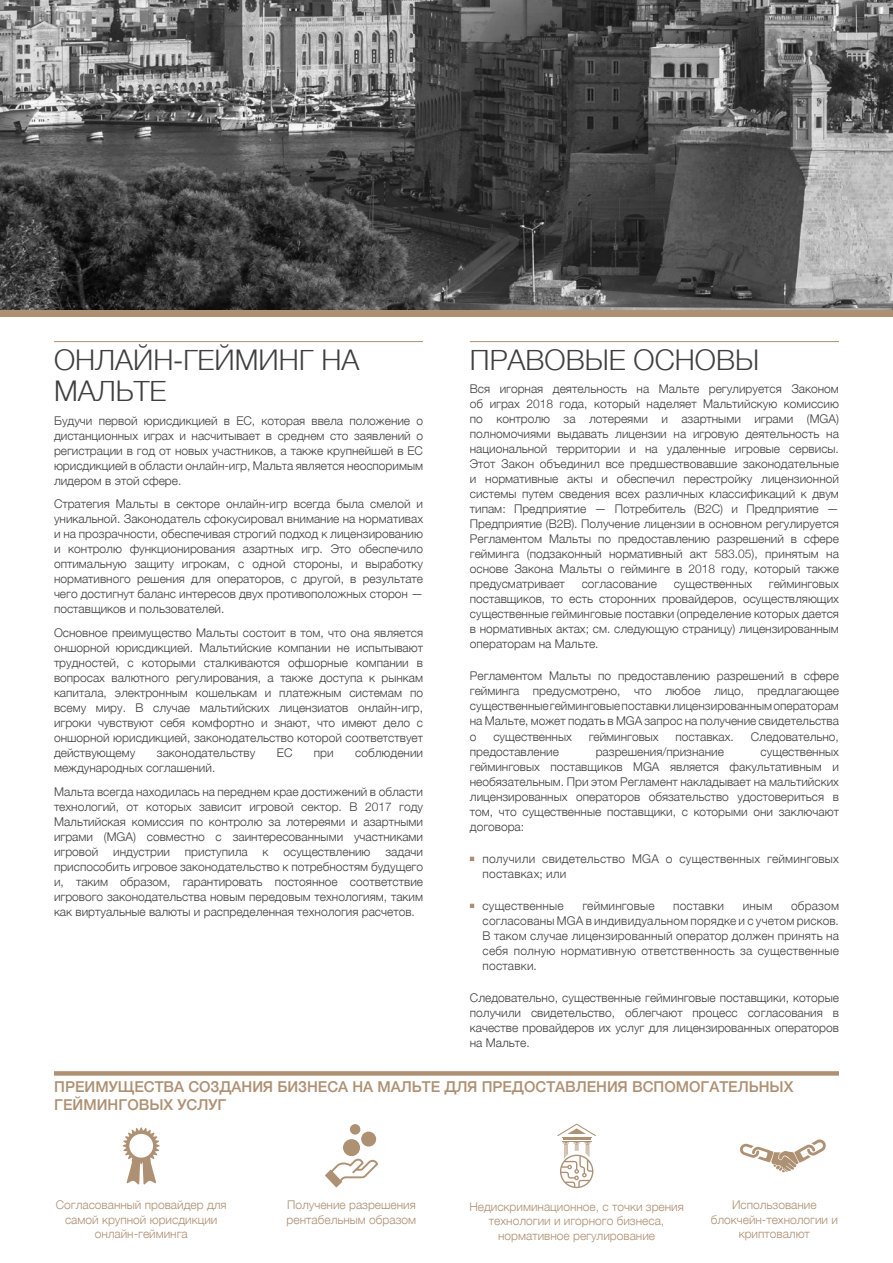
<style>
.page{position:relative;width:893px;height:1263px;background:#fff}
.page>*{position:absolute;margin:0;border:0;box-sizing:border-box;transform-origin:0 0}
.t1{font:300 28.5px/31.5px "Helvetica";color:#3f3f3f}
.t2{font:500 15px/18px "Helvetica Neue";color:#ae9073}
.t3{font:300 12px/15px "Helvetica Neue";color:#3f3f3f;text-align:justify}
.t4{font:300 12px/14.4px "Helvetica Neue";color:#ae9073;text-align:center}
</style>
<div class="page">
<div style="left:0;top:303px;width:893px;height:14px;background:#ae9073"></div>
<svg style="left:469px;top:856px;width:6px;height:5px"></svg>
<svg style="left:469px;top:903px;width:6px;height:5px"></svg>
<hr style="left:54px;top:341px;width:369px;height:1px;background:#ae9073">
<hr style="left:470px;top:341px;width:369px;height:1px;background:#ae9073">
<div style="left:54px;top:1071px;width:785px;height:5px;background:#ae9073"></div>
<img style="left:0;top:0;width:893px;height:310px">
<svg style="left:122px;top:1127px;width:38px;height:58px"></svg>
<svg style="left:740px;top:1139px;width:86px;height:34px"></svg>
<svg style="left:557px;top:1123px;width:39px;height:65px"></svg>
<div style="left:343px;top:1139px;width:17px;height:17px;background:#ae9073;border-radius:50%"></div>
<svg style="left:325px;top:1158px;width:53px;height:29px"></svg>
<div style="left:361px;top:1131px;width:15px;height:15px;background:#ae9073;border-radius:50%"></div>
<div style="left:350px;top:1124px;width:10px;height:10px;background:#ae9073;border-radius:50%"></div>
<p class="t1" style="left:54px;top:342px;width:307px">ОНЛАЙН-ГЕЙМИНГ НА<br>МАЛЬТЕ</p>
<p class="t3" style="left:54px;top:412px;width:371px">Будучи первой юрисдикцией в ЕС, которая ввела положение о дистанционных играх и насчитывает в среднем сто заявлений о регистрации в год от новых участников, а также крупнейшей в ЕС юрисдикцией в области онлайн-игр, Мальта является неоспоримым лидером в этой сфере.</p>
<p class="t3" style="left:54px;top:496px;width:371px">Стратегия Мальты в секторе онлайн-игр всегда была смелой и уникальной. Законодатель сфокусировал внимание на нормативах и на прозрачности, обеспечивая строгий подход к лицензированию и контролю функционирования азартных игр. Это обеспечило оптимальную защиту игрокам, с одной стороны, и выработку нормативного решения для операторов, с другой, в результате чего достигнут баланс интересов двух противоположных сторон — поставщиков и пользователей.</p>
<p class="t3" style="left:54px;top:624px;width:371px">Основное преимущество Мальты состоит в том, что она является оншорной юрисдикцией. Мальтийские компании не испытывают трудностей, с которыми сталкиваются офшорные компании в вопросах валютного регулирования, а также доступа к рынкам капитала, электронным кошелькам и платежным системам по всему миру. В случае мальтийских лицензиатов онлайн-игр, игроки чувствуют себя комфортно и знают, что имеют дело с оншорной юрисдикцией, законодательство которой соответствует действующему</p>
<p class="t1" style="left:470px;top:342px;width:291px">ПРАВОВЫЕ ОСНОВЫ</p>
<p class="t3" style="left:470px;top:381px;width:371px">Вся игорная деятельность на Мальте регулируется Законом об играх 2018 года, который наделяет Мальтийскую комиссию по контролю за лотереями и азартными играми (MGA) полномочиями выдавать лицензии на игровую деятельность на национальной территории и на удаленные игровые сервисы.<br>Этот Закон объединил все предшествовавшие законодательные и нормативные акты и обеспечил перестройку лицензионной системы путем сведения всех различных классификаций к двум типам: Предприятие — Потребитель (B2C) и Предприятие — Предприятие (B2B). Получение лицензии в основном регулируется Регламентом Мальты по предоставлению разрешений в сфере гейминга (подзаконный нормативный акт 583.05), принятым на основе Закона Мальты о гейминге в 2018 году, который также предусматривает</p>
<p class="t3" style="left:470px;top:576px;width:371px;text-indent:299px">гейминговых поставщиков, то есть сторонних провайдеров, осуществляющих существенные гейминговые поставки (определение которых дается в нормативных актах; см. следующую страницу) лицензированным операторам на Мальте.</p>
<p class="t3" style="left:470px;top:668px;width:371px">Регламентом Мальты по предоставлению разрешений в сфере гейминга предусмотрено, что любое лицо, предлагающее существенные гейминговые поставки лицензированным операторам на Мальте, может подать в MGA запрос на получение свидетельства о</p>
<p class="t3" style="left:582px;top:576px;width:77px">согласование</p>
<p class="t3" style="left:674px;top:576px;width:80px">существенных</p>
<p class="t3" style="left:493px;top:728px;width:80px">существенных</p>
<p class="t3" style="left:589px;top:728px;width:72px">гейминговых</p>
<p class="t3" style="left:676px;top:728px;width:60px">поставках.</p>
<p class="t3" style="left:751px;top:728px;width:90px">Следовательно,</p>
<p class="t3" style="left:470px;top:743px;width:91px">предоставление</p>
<p class="t3" style="left:596px;top:743px;width:130px">разрешения/признание</p>
<p class="t3" style="left:157px;top:744px;width:100px">законодательству</p>
<p class="t3" style="left:277px;top:744px;width:17px">ЕС</p>
<p class="t3" style="left:314px;top:744px;width:21px">при</p>
<p class="t3" style="left:355px;top:744px;width:69px">соблюдении</p>
<p class="t3" style="left:54px;top:759px;width:163px">международных соглашений.</p>
<p class="t3" style="left:54px;top:783px;width:371px">Мальта всегда находилась на переднем крае достижений в области технологий, от которых зависит игровой сектор. В 2017 году Мальтийская комиссия по контролю за лотереями и азартными играми (MGA) совместно с заинтересованными участниками игровой индустрии приступила к осуществлению задачи приспособить игровое законодательство к потребностям будущего и, таким образом, гарантировать постоянное соответствие игрового законодательства новым передовым технологиям, таким как виртуальные валюты и распределенная технология расчетов.</p>
<p class="t3" style="left:470px;top:743px;width:371px;text-indent:291px">существенных гейминговых поставщиков MGA является факультативным и необязательным. При этом Регламент накладывает на мальтийских лицензированных операторов обязательство удостовериться в том, что существенные поставщики, с которыми они заключают договора:</p>
<p class="t3" style="left:483px;top:850px;width:358px">получили свидетельство MGA о существенных гейминговых поставках; или</p>
<p class="t3" style="left:483px;top:897px;width:83px">существенные</p>
<p class="t3" style="left:582px;top:897px;width:74px">гейминговые</p>
<p class="t3" style="left:673px;top:897px;width:52px">поставки</p>
<p class="t3" style="left:743px;top:897px;width:31px">иным</p>
<p class="t3" style="left:483px;top:897px;width:358px;text-indent:308px">образом согласованы MGA в индивидуальном порядке и с учетом рисков.<br>В таком случае лицензированный оператор должен принять на себя полную нормативную ответственность за существенные поставки.</p>
<p class="t3" style="left:470px;top:989px;width:371px">Следовательно, существенные гейминговые поставщики, которые получили свидетельство, облегчают процесс согласования в качестве провайдеров их услуг для лицензированных операторов на Мальте.</p>
<p class="t2" style="left:54px;top:1076px;width:741px">ПРЕИМУЩЕСТВА СОЗДАНИЯ БИЗНЕСА НА МАЛЬТЕ ДЛЯ ПРЕДОСТАВЛЕНИЯ ВСПОМОГАТЕЛЬНЫХ<br>ГЕЙМИНГОВЫХ УСЛУГ</p>
<p class="t4" style="left:56px;top:1197px;width:172px">Согласованный провайдер для самой крупной юрисдикции онлайн-гейминга</p>
<p class="t4" style="left:287px;top:1197px;width:131px;text-align:left">Получение разрешения рентабельным образом</p>
<p class="t4" style="left:711px;top:1197px;width:129px">Использование блокчейн-технологии и криптовалют</p>
<p class="t4" style="left:469px;top:1198px;width:216px">Недискриминационное, с точки зрения технологии и игорного бизнеса, нормативное регулирование</p>
</div>
